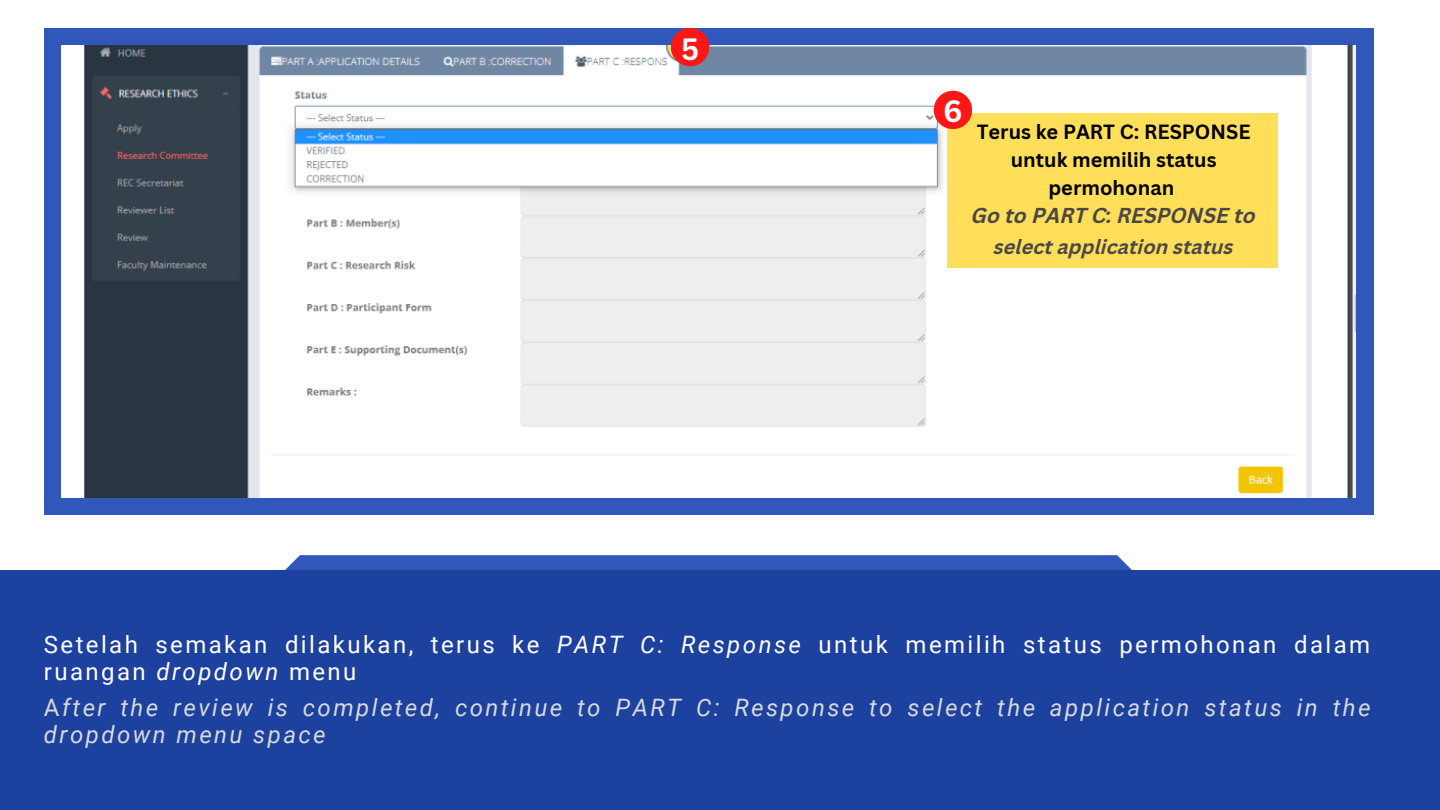
<style>
.page{position:relative;width:1440px;height:810px;background:#fff}
.page>*{position:absolute;margin:0;border:0;box-sizing:border-box;transform-origin:0 0}
.t1{font:700 30px "Canva Sans";color:#fff}
.t2{font:italic 24px/26.2px "Roboto";letter-spacing:.1em;color:#d9d9d9}
.t3{font:24px/26.2px "Roboto";letter-spacing:.1em;color:#fff}
.t4{font:italic 700 21px "Canva Sans";color:#4b4746}
.t5{font:700 20px/27.8px "Canva Sans";color:#000;text-align:center}
.t6{font:italic 700 20px "Canva Sans";color:#4b4746}
.s1{font-style:italic}
.s2{font-style:normal}
</style>
<div class="page">
<svg style="left:285px;top:555px;width:847px;height:15px;background:#375bbd"></svg>
<div style="left:0;top:570px;width:1440px;height:240px;background:#1d419f"></div>
<div style="left:44px;top:28px;width:1329px;height:487px;background:#3157bb"></div>
<img style="left:62px;top:46px;width:1293px;height:451px">
<div style="left:948px;top:114px;width:330px;height:154px;background:#ffde59"></div>
<div style="left:671px;top:28px;width:38px;height:38px;background:#ff1616;border-radius:50%"></div>
<div style="left:934px;top:91px;width:38px;height:38px;background:#ff1616;border-radius:50%"></div>
<p class="t1" style="left:681px;top:27px;width:20px">5</p>
<p class="t1" style="left:943px;top:90px;width:21px">6</p>
<p class="t5" style="left:977px;top:117px;width:276px">Terus ke PART C: RESPONSE untuk memilih status permohonan</p>
<p class="t4" style="left:971px;top:207px;width:286px">Go to PART C: RESPONSE to</p>
<p class="t6" style="left:994px;top:239px;width:241px">select application status</p>
<p class="t3" style="left:44px;top:632px;width:1328px">Setelah semakan dilakukan, terus ke <span class="s1">PART C: Response</span> untuk memilih status permohonan dalam ruangan <span class="s1">dropdown</span> menu</p>
<p class="t2" style="left:44px;top:695px;width:1328px"><span class="s2">A</span>fter the review is completed, continue to PART C: Response to select the application status in the dropdown menu space</p>
</div>
